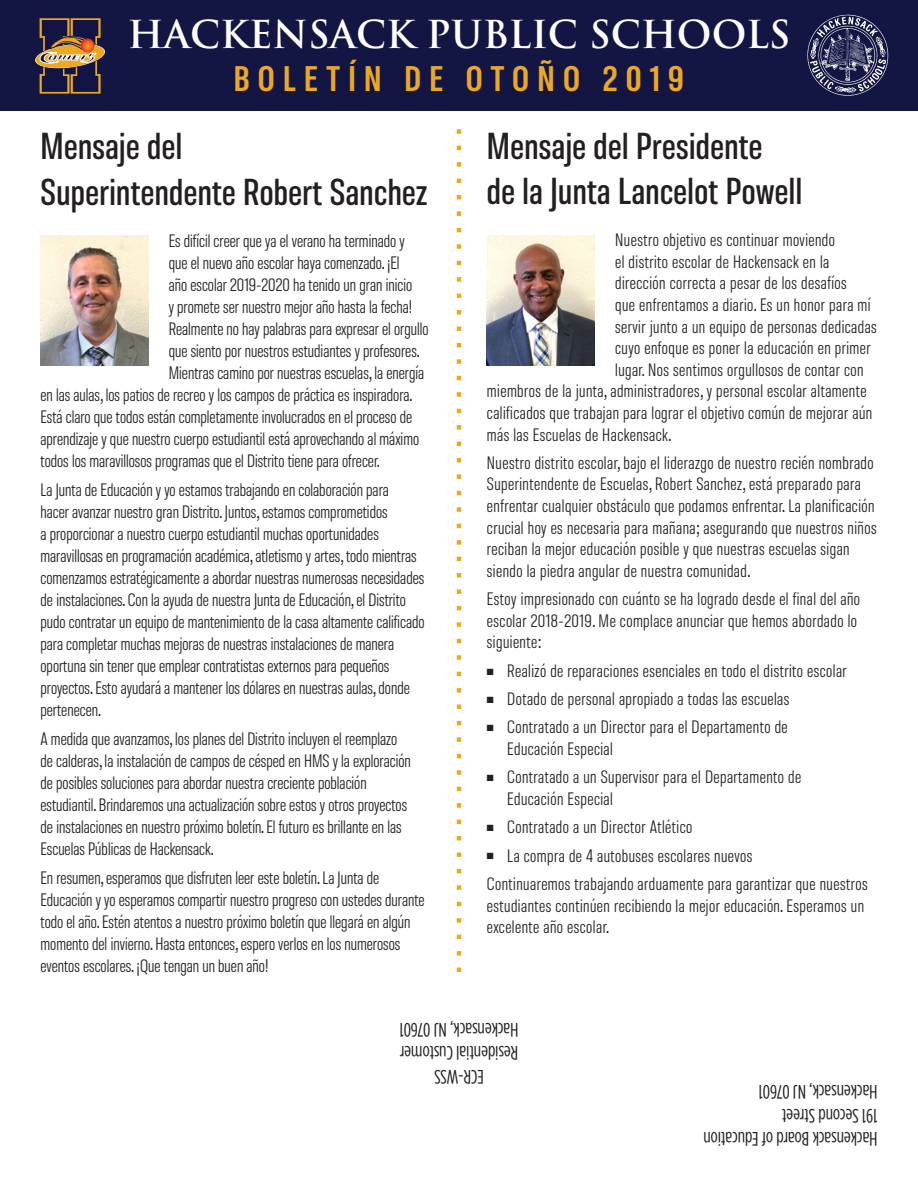
<style>
.page{position:relative;width:918px;height:1188px;background:#fff}
.page>*{position:absolute;margin:0;border:0;box-sizing:border-box;transform-origin:0 0}
.t1{font:600 condensed 37.5px/45.5px "Molde";letter-spacing:.01em;color:#231f20}
.t2{font:700 37.5px "Trajan Pro";color:#fff}
.t3{font:700 condensed 35.55px "Molde";letter-spacing:.23em;color:#eba822}
.Body{font:19.5px "Gotham Condensed";color:#231f20}
.t4{font:condensed 18px/22px "Molde";color:#231f20}
.t5{font:condensed 18px/21.6px "Molde";letter-spacing:.025em;color:#231f20}
</style>
<div class="page">
<div style="left:0;top:0;width:918px;height:111px;background:#131543"></div>
<svg style="left:35px;top:18px;width:70px;height:76px"></svg>
<svg style="left:81px;top:39px;width:14px;height:13px"></svg>
<img style="left:807px;top:14px;width:82px;height:82px">
<svg style="left:457px;top:129px;width:4px;height:843px"></svg>
<img style="left:40px;top:235px;width:108px;height:130px">
<img style="left:487px;top:235px;width:108px;height:130px">
<p class="t2" style="left:127px;top:11px;width:665px">HACKENSACK PUBLIC SCHOOLS</p>
<p class="t3" style="left:234px;top:57px;width:452px">BOLETÍN DE OTOÑO 2019</p>
<p class="t1" style="left:40px;top:123px;width:388px">Mensaje del<br>Superintendente Robert Sanchez</p>
<p class="t4" style="left:169px;top:229px;width:238px">Es difícil creer que ya el verano ha terminado y</p>
<p class="t4" style="left:169px;top:251px;width:232px">que el nuevo año escolar haya comenzado. ¡El</p>
<p class="t4" style="left:169px;top:273px;width:245px">año escolar 2019-2020 ha tenido un gran inicio</p>
<p class="t4" style="left:169px;top:295px;width:245px">y promete ser nuestro mejor año hasta la fecha!</p>
<p class="t4" style="left:169px;top:318px;width:261px">Realmente no hay palabras para expresar el orgullo</p>
<p class="t4" style="left:169px;top:340px;width:252px">que siento por nuestros estudiantes y profesores.</p>
<p class="t4" style="left:169px;top:362px;width:257px">Mientras camino por nuestras escuelas, la energía</p>
<p class="t4" style="left:40px;top:384px;width:373px">en las aulas, los patios de recreo y los campos de práctica es inspiradora.</p>
<p class="t4" style="left:40px;top:406px;width:373px">Está claro que todos están completamente involucrados en el proceso de</p>
<p class="t4" style="left:40px;top:428px;width:380px">aprendizaje y que nuestro cuerpo estudiantil está aprovechando al máximo</p>
<p class="t4" style="left:40px;top:450px;width:341px">todos los maravillosos programas que el Distrito tiene para ofrecer.</p>
<p class="t4" style="left:40px;top:478px;width:386px">La Junta de Educación y yo estamos trabajando en colaboración para<br>hacer avanzar nuestro gran Distrito. Juntos, estamos comprometidos<br>a proporcionar a nuestro cuerpo estudiantil muchas oportunidades maravillosas en programación académica, atletismo y artes, todo mientras comenzamos estratégicamente a abordar nuestras numerosas necesidades de instalaciones. Con la ayuda de nuestra Junta de Educación, el Distrito pudo contratar un equipo de mantenimiento de la casa altamente calificado para completar muchas mejoras de nuestras instalaciones de manera oportuna sin tener que emplear contratistas externos para pequeños proyectos. Esto ayudará a mantener los dólares en nuestras aulas, donde pertenecen.</p>
<p class="t4" style="left:40px;top:727px;width:372px">A medida que avanzamos, los planes del Distrito incluyen el reemplazo de calderas, la instalación de campos de césped en HMS y la exploración de posibles soluciones para abordar nuestra creciente población estudiantil. Brindaremos una actualización sobre estos y otros proyectos de instalaciones en nuestro próximo boletín. El futuro es brillante en las Escuelas Públicas de Hackensack.</p>
<p class="t4" style="left:40px;top:866px;width:386px">En resumen, esperamos que disfruten leer este boletín. La Junta de Educación y yo esperamos compartir nuestro progreso con ustedes durante todo el año. Estén atentos a nuestro próximo boletín que llegará en algún momento del invierno. Hasta entonces, espero verlos en los numerosos eventos escolares. ¡Que tengan un buen año!</p>
<p class="t1" style="left:487px;top:123px;width:317px;line-height:45px">Mensaje del Presidente<br>de la Junta Lancelot Powell</p>
<p class="t5" style="left:615px;top:229px;width:221px">Nuestro objetivo es continuar moviendo</p>
<p class="t5" style="left:615px;top:250px;width:216px">el distrito escolar de Hackensack en la</p>
<p class="t5" style="left:615px;top:272px;width:233px">dirección correcta a pesar de los desafíos</p>
<p class="t5" style="left:615px;top:294px;width:257px">que enfrentamos a diario. Es un honor para mí</p>
<p class="t5" style="left:615px;top:315px;width:263px">servir junto a un equipo de personas dedicadas</p>
<p class="t5" style="left:615px;top:337px;width:257px">cuyo enfoque es poner la educación en primer</p>
<p class="t5" style="left:615px;top:358px;width:250px">lugar. Nos sentimos orgullosos de contar con</p>
<p class="t5" style="left:487px;top:380px;width:381px">miembros de la junta, administradores, y personal escolar altamente</p>
<p class="t5" style="left:487px;top:402px;width:387px">calificados que trabajan para lograr el objetivo común de mejorar aún</p>
<p class="t5" style="left:487px;top:423px;width:186px">más las Escuelas de Hackensack.</p>
<p class="t5" style="left:487px;top:452px;width:391px">Nuestro distrito escolar, bajo el liderazgo de nuestro recién nombrado Superintendente de Escuelas, Robert Sanchez, está preparado para enfrentar cualquier obstáculo que podamos enfrentar. La planificación crucial hoy es necesaria para mañana; asegurando que nuestros niños reciban la mejor educación posible y que nuestras escuelas sigan siendo la piedra angular de nuestra comunidad.</p>
<p class="t5" style="left:487px;top:588px;width:375px">Estoy impresionado con cuánto se ha logrado desde el final del año escolar 2018-2019. Me complace anunciar que hemos abordado lo siguiente:</p>
<p class="t5" style="left:487px;top:659px;width:361px">■ Realizó de reparaciones esenciales en todo el distrito escolar</p>
<p class="t5" style="left:487px;top:688px;width:304px">■ Dotado de personal apropiado a todas las escuelas</p>
<p class="t5" style="left:507px;top:716px;width:282px;text-indent:-20px">■ Contratado a un Director para el Departamento de<br>Educación Especial</p>
<p class="t5" style="left:507px;top:766px;width:296px;text-indent:-20px">■ Contratado a un Supervisor para el Departamento de<br>Educación Especial</p>
<p class="t5" style="left:487px;top:816px;width:207px">■ Contratado a un Director Atlético</p>
<p class="t5" style="left:487px;top:844px;width:267px">■ La compra de 4 autobuses escolares nuevos</p>
<p class="t5" style="left:487px;top:873px;width:382px">Continuaremos trabajando arduamente para garantizar que nuestros estudiantes continúen recibiendo la mejor educación. Esperamos un excelente año escolar.</p>
<p class="Body" style="left:518px;top:1041px;width:120px;rotate:-180deg">Hackensack, NJ 07601</p>
<p class="Body" style="left:518px;top:1064px;width:120px;rotate:-180deg">Residential Customer</p>
<p class="Body" style="left:484px;top:1087px;width:51px;rotate:-180deg">ECR-WSS</p>
<p class="Body" style="left:878px;top:1103px;width:120px;rotate:-180deg">Hackensack, NJ 07601</p>
<p class="Body" style="left:878px;top:1126px;width:97px;rotate:-180deg">191 Second Street</p>
<p class="Body" style="left:878px;top:1150px;width:176px;rotate:-180deg">Hackensack Board of Education</p>
</div>
